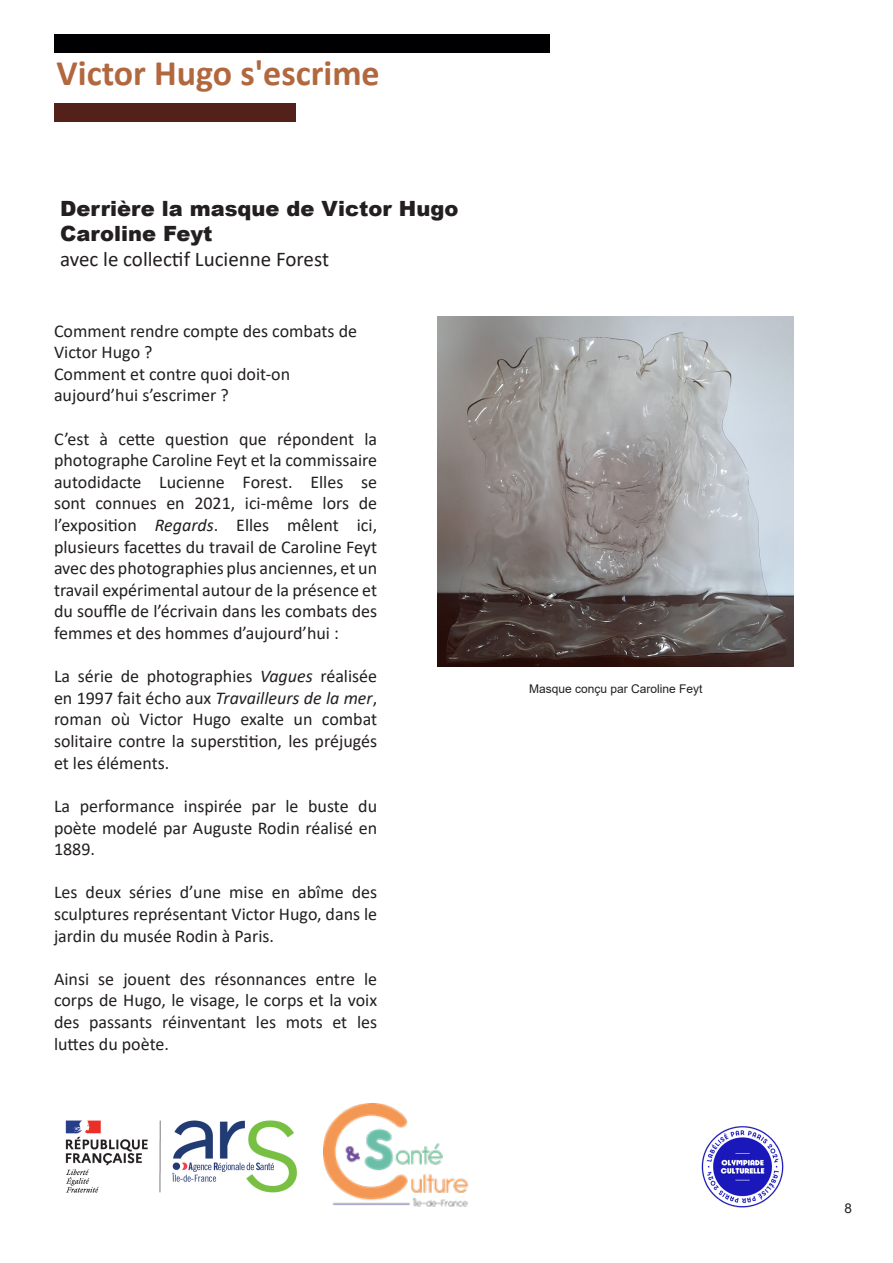
<style>
.page{position:relative;width:893px;height:1263px;background:#fff}
.page>*{position:absolute;margin:0;border:0;box-sizing:border-box;transform-origin:0 0}
.t1{font:700 36px "Calibri";color:#b2683f}
.t2{font:900 21px/25.2px "Arial";color:#231f20}
.t3{font:21px "Calibri";color:#231f20}
.t4{font:18px/21.6px "Calibri";color:#231f20;text-align:justify}
.t5{font:13.5px "Arial";color:#231f20}
.t6{font:12px "Arial";color:#231f20}
.s1{font-style:italic}
</style>
<div class="page">
<img style="left:438px;top:316px;width:356px;height:351px">
<div style="left:54px;top:34px;width:496px;height:18px;background:#000002"></div>
<div style="left:54px;top:103px;width:241px;height:18px;background:#54211a"></div>
<img style="left:65px;top:1120px;width:232px;height:73px">
<img style="left:324px;top:1104px;width:145px;height:103px">
<img style="left:701px;top:1126px;width:83px;height:82px">
<h1 class="t1" style="left:57px;top:47px;width:325px">Victor Hugo s'escrime</h1>
<p class="t2" style="left:60px;top:195px;width:400px">Derrière la masque de Victor Hugo<br>Caroline Feyt</p>
<p class="t3" style="left:60px;top:245px;width:270px">avec le collectif Lucienne Forest</p>
<p class="t4" style="left:54px;top:319px;width:305px;text-align:left">Comment rendre compte des combats de<br>Victor Hugo ?<br>Comment et contre quoi doit-on aujourd’hui s’escrimer ?</p>
<p class="t4" style="left:54px;top:427px;width:325px">C’est à cette question que répondent la photographe Caroline Feyt et la commissaire autodidacte Lucienne Forest. Elles se sont connues en 2021, ici-même lors de l’exposition <span class="s1">Regards</span>. Elles mêlent ici, plusieurs facettes du travail de Caroline Feyt avec des photographies plus anciennes, et un travail expérimental autour de la présence et du souffle de l’écrivain dans les combats des femmes et des hommes d’aujourd’hui :</p>
<p class="t4" style="left:54px;top:665px;width:325px">La série de photographies <span class="s1">Vagues</span> réalisée en 1997 fait écho aux <span class="s1">Travailleurs de la mer</span>, roman où Victor Hugo exalte un combat solitaire contre la superstition, les préjugés et les éléments.</p>
<p class="t4" style="left:54px;top:795px;width:325px">La performance inspirée par le buste du poète modelé par Auguste Rodin réalisé en 1889.</p>
<p class="t4" style="left:54px;top:881px;width:325px">Les deux séries d’une mise en abîme des sculptures représentant Victor Hugo, dans le jardin du musée Rodin à Paris.</p>
<p class="t4" style="left:54px;top:967px;width:325px">Ainsi se jouent des résonnances entre le corps de Hugo, le visage, le corps et la voix des passants réinventant les mots et les luttes du poète.</p>
<p class="t6" style="left:529px;top:680px;width:175px">Masque conçu par Caroline Feyt</p>
<p class="t5" style="left:844px;top:1199px;width:9px">8</p>
</div>
